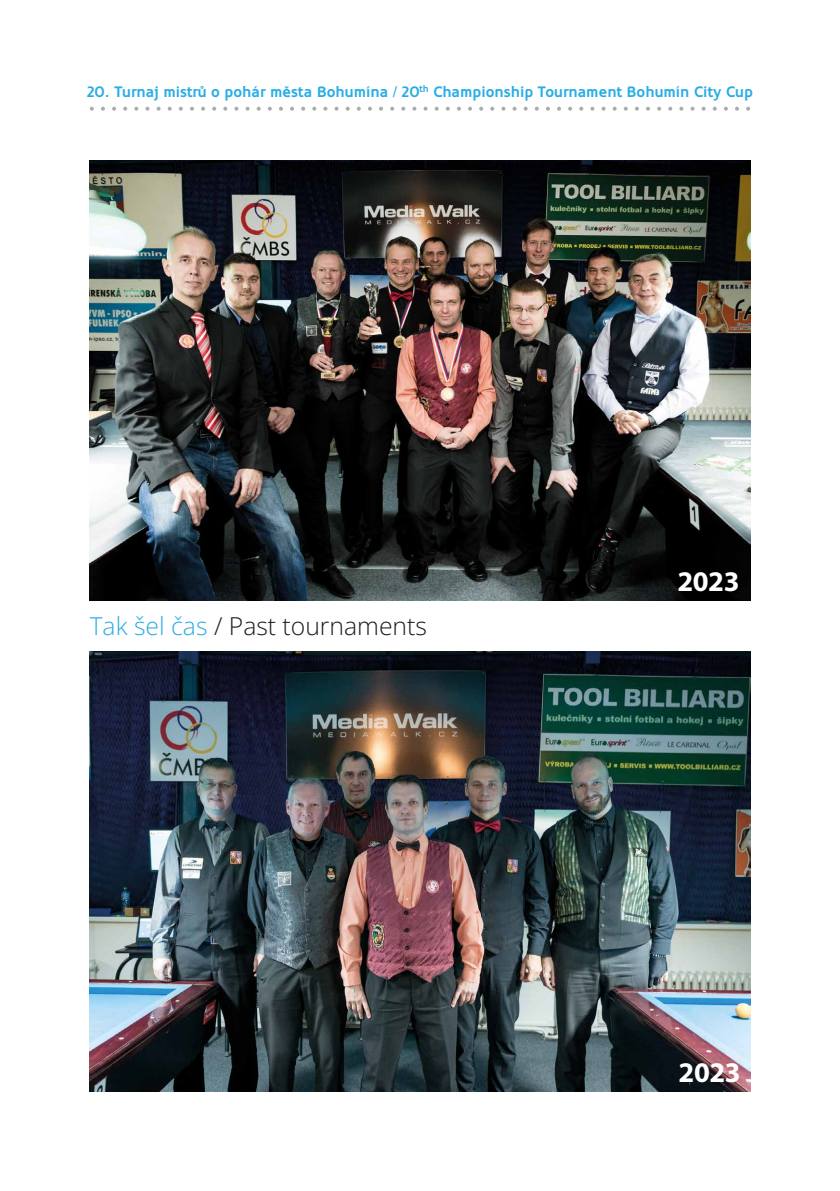
<style>
.page{position:relative;width:840px;height:1191px;background:#fff}
.page>*{position:absolute;margin:0;border:0;box-sizing:border-box;transform-origin:0 0}
.t1{font:700 28.6px "Myriad Pro";letter-spacing:-.01em;color:#fff}
.t2{font:300 24.6px "Open Sans";color:#1d1d1b}
.t3{font:700 15px "Oblik";color:#29ade4}
.t4{font:700 9.6px "Oblik";color:#29ade4}
.s1{color:#29ade4}
</style>
<div class="page">
<img style="left:90px;top:651px;width:660px;height:440px">
<img style="left:90px;top:160px;width:660px;height:440px">
<svg style="left:90px;top:107px;width:4px;height:4px"></svg>
<svg style="left:101px;top:107px;width:4px;height:4px"></svg>
<svg style="left:112px;top:107px;width:4px;height:4px"></svg>
<svg style="left:123px;top:107px;width:4px;height:4px"></svg>
<svg style="left:134px;top:107px;width:4px;height:4px"></svg>
<svg style="left:145px;top:107px;width:4px;height:4px"></svg>
<svg style="left:156px;top:107px;width:4px;height:4px"></svg>
<svg style="left:168px;top:107px;width:4px;height:4px"></svg>
<svg style="left:179px;top:107px;width:4px;height:4px"></svg>
<svg style="left:190px;top:107px;width:4px;height:4px"></svg>
<svg style="left:201px;top:107px;width:4px;height:4px"></svg>
<svg style="left:212px;top:107px;width:4px;height:4px"></svg>
<svg style="left:223px;top:107px;width:4px;height:4px"></svg>
<svg style="left:234px;top:107px;width:4px;height:4px"></svg>
<svg style="left:245px;top:107px;width:4px;height:4px"></svg>
<svg style="left:256px;top:107px;width:4px;height:4px"></svg>
<svg style="left:268px;top:107px;width:4px;height:4px"></svg>
<svg style="left:279px;top:107px;width:4px;height:4px"></svg>
<svg style="left:290px;top:107px;width:4px;height:4px"></svg>
<svg style="left:301px;top:107px;width:4px;height:4px"></svg>
<svg style="left:312px;top:107px;width:4px;height:4px"></svg>
<svg style="left:323px;top:107px;width:4px;height:4px"></svg>
<svg style="left:334px;top:107px;width:4px;height:4px"></svg>
<svg style="left:345px;top:107px;width:4px;height:4px"></svg>
<svg style="left:356px;top:107px;width:4px;height:4px"></svg>
<svg style="left:368px;top:107px;width:4px;height:4px"></svg>
<svg style="left:379px;top:107px;width:4px;height:4px"></svg>
<svg style="left:390px;top:107px;width:4px;height:4px"></svg>
<svg style="left:401px;top:107px;width:4px;height:4px"></svg>
<svg style="left:412px;top:107px;width:4px;height:4px"></svg>
<svg style="left:423px;top:107px;width:4px;height:4px"></svg>
<svg style="left:434px;top:107px;width:4px;height:4px"></svg>
<svg style="left:445px;top:107px;width:4px;height:4px"></svg>
<svg style="left:468px;top:107px;width:4px;height:4px"></svg>
<svg style="left:479px;top:107px;width:4px;height:4px"></svg>
<svg style="left:490px;top:107px;width:4px;height:4px"></svg>
<svg style="left:501px;top:107px;width:4px;height:4px"></svg>
<svg style="left:512px;top:107px;width:4px;height:4px"></svg>
<svg style="left:523px;top:107px;width:4px;height:4px"></svg>
<svg style="left:534px;top:107px;width:4px;height:4px"></svg>
<svg style="left:568px;top:107px;width:4px;height:4px"></svg>
<svg style="left:579px;top:107px;width:4px;height:4px"></svg>
<svg style="left:590px;top:107px;width:4px;height:4px"></svg>
<svg style="left:601px;top:107px;width:4px;height:4px"></svg>
<svg style="left:612px;top:107px;width:4px;height:4px"></svg>
<svg style="left:623px;top:107px;width:4px;height:4px"></svg>
<svg style="left:635px;top:107px;width:3px;height:4px"></svg>
<svg style="left:668px;top:107px;width:4px;height:4px"></svg>
<svg style="left:679px;top:107px;width:4px;height:4px"></svg>
<svg style="left:690px;top:107px;width:4px;height:4px"></svg>
<svg style="left:701px;top:107px;width:4px;height:4px"></svg>
<svg style="left:712px;top:107px;width:4px;height:4px"></svg>
<svg style="left:724px;top:107px;width:3px;height:4px"></svg>
<p class="t4" style="left:419px;top:83px;width:11px">th</p>
<p class="t3" style="left:87px;top:83px;width:667px">20. Turnaj mistrů o pohár města Bohumína / 20 Championship Tournament Bohumín City Cup</p>
<h2 class="t2" style="left:90px;top:609px;width:338px"><span class="s1">Tak šel čas</span> / Past tournaments</h2>
<h1 class="t1" style="left:677px;top:563px;width:64px">2023</h1>
<h1 class="t1" style="left:678px;top:1053px;width:64px">2023</h1>
</div>
